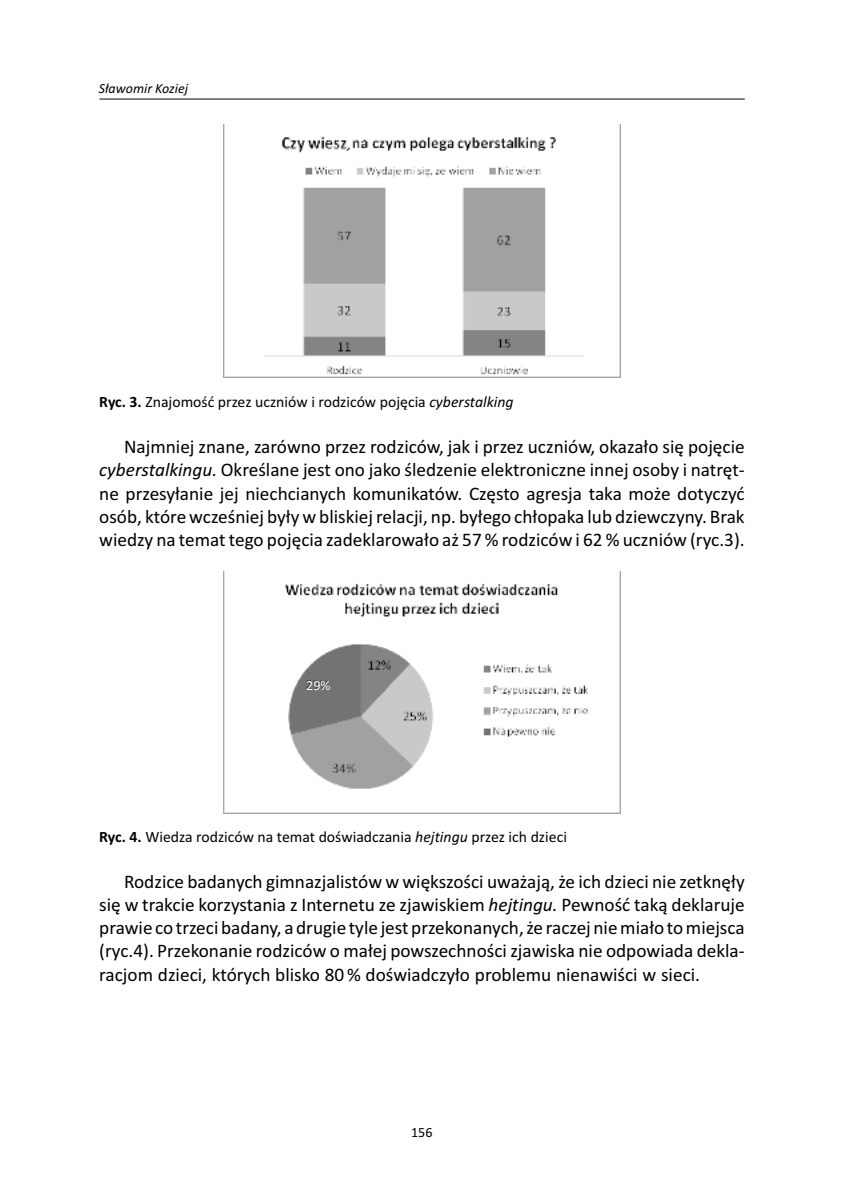
<style>
.page{position:relative;width:844px;height:1191px;background:#fff}
.page>*{position:absolute;margin:0;border:0;box-sizing:border-box;transform-origin:0 0}
.t1{font:19.25px/23.1px "Calibri";color:#000;text-align:justify}
.t2{font:15.75px "Calibri";color:#000}
.t3{font:italic 14px "Calibri";color:#000}
.t4{font:14px "Calibri";color:#000}
.t5{font:14px "Calibri";color:#fff}
.s1{font-weight:700}
.s2{font-style:italic}
</style>
<div class="page">
<img style="left:223px;top:571px;width:397px;height:242px">
<img style="left:223px;top:124px;width:397px;height:254px">
<hr style="left:99px;top:99px;width:645px;height:1px;background:#000">
<img style="left:278px;top:136px;width:72px;height:18px">
<p class="t3" style="left:99px;top:82px;width:91px">Sławomir Koziej</p>
<p class="t2" style="left:99px;top:395px;width:416px"><span class="s1">Ryc. 3.</span> Znajomość przez uczniów i rodziców pojęcia <span class="s2">cyberstalking</span></p>
<p class="t1" style="left:99px;top:437px;width:646px;text-indent:25px">Najmniej znane, zarówno przez rodziców, jak i przez uczniów, okazało się pojęcie <span class="s2">cyberstalkingu.</span> Określane jest ono jako śledzenie elektroniczne innej osoby i natręt&shy;ne przesyłanie jej niechcianych komunikatów. Często agresja taka może dotyczyć osób, które wcześniej były w bliskiej relacji, np. byłego chłopaka lub dziewczyny. Brak wiedzy na temat tego pojęcia zadeklarowało aż 57 % rodziców i 62 % uczniów (ryc.3).</p>
<p class="t5" style="left:306px;top:679px;width:26px">29%</p>
<p class="t2" style="left:99px;top:830px;width:469px"><span class="s1">Ryc. 4.</span> Wiedza rodziców na temat doświadczania <span class="s2">hejtingu</span> przez ich dzieci</p>
<p class="t1" style="left:99px;top:871px;width:646px;text-indent:25px">Rodzice badanych gimnazjalistów w większości uważają, że ich dzieci nie zetknęły się w trakcie korzystania z Internetu ze zjawiskiem <span class="s2">hejtingu.</span> Pewność taką deklaruje prawie co trzeci badany, a drugie tyle jest przekonanych, że raczej nie miało to miejsca (ryc.4). Przekonanie rodziców o małej powszechności zjawiska nie odpowiada dekla&shy;racjom dzieci, których blisko 80 % doświadczyło problemu nienawiści w sieci.</p>
<p class="t4" style="left:411px;top:1126px;width:23px">156</p>
</div>
